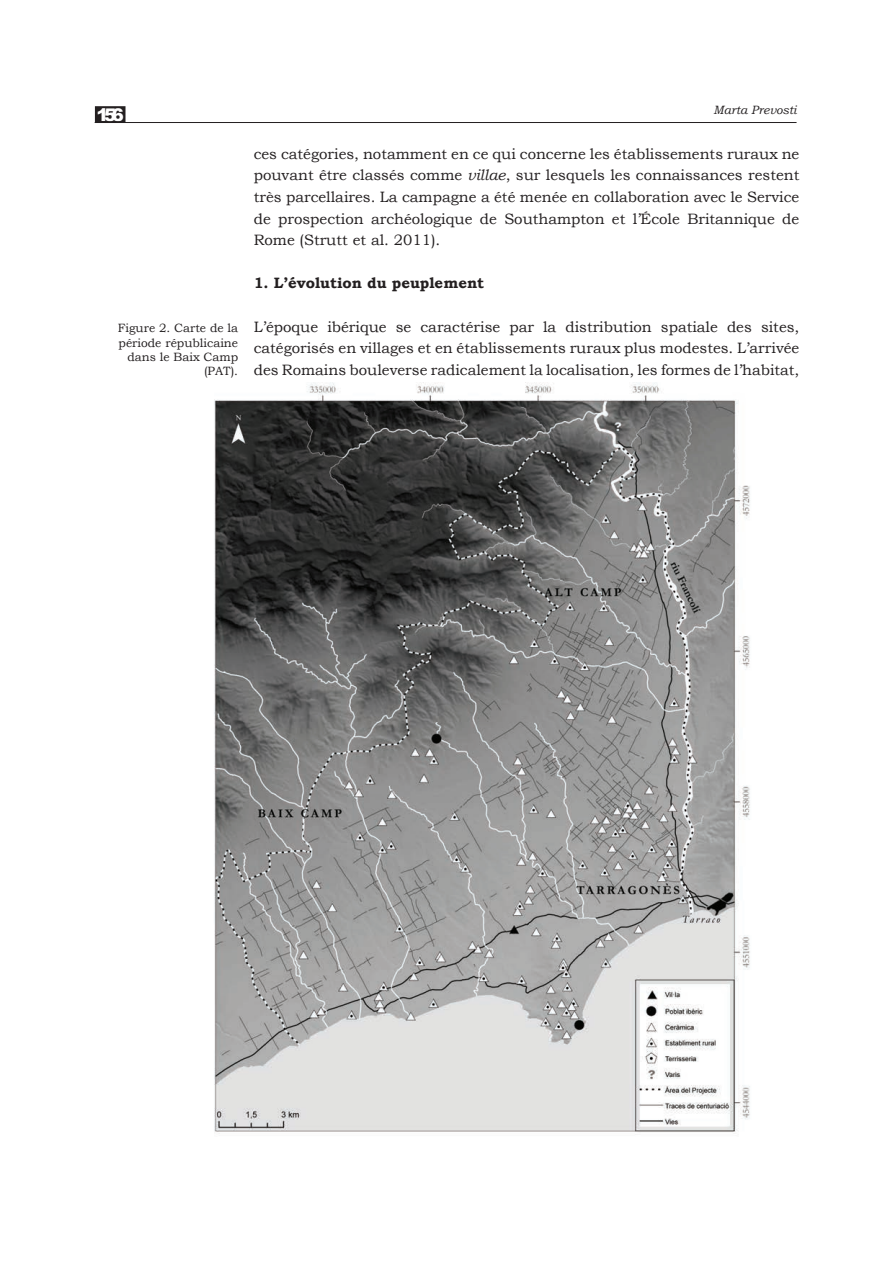
<style>
.page{position:relative;width:893px;height:1263px;background:#fff}
.page>*{position:absolute;margin:0;border:0;box-sizing:border-box;transform-origin:0 0}
.t1{font:900 17.4px "Arial";color:#fff}
.t2{font:15px/21.6px "Bookman Old Style";color:#231f20;text-align:justify}
.t3{font:700 15px "Bookman Old Style";color:#231f20}
.t4{font:12px/14.4px "Bookman Old Style";color:#231f20;text-align:right}
.t5{font:italic 12px "Bookman Old Style";color:#231f20}
.s1{font-style:italic}
</style>
<div class="page">
<div style="left:96px;top:107px;width:29px;height:15px;background:#231f20"></div>
<div style="left:95px;top:106px;width:30px;height:17px;border:2px solid #231f20"></div>
<hr style="left:95px;top:122px;width:701px;height:1px;background:#231f20">
<img style="left:214px;top:383px;width:536px;height:751px">
<p class="t1" style="left:96px;top:102px;width:29px">156</p>
<p class="t4" style="left:118px;top:321px;width:122px">Figure 2. Carte de la période républicaine dans le Baix Camp (PAT).</p>
<p class="t5" style="left:713px;top:102px;width:85px">Marta Prevosti</p>
<p class="t2" style="left:254px;top:143px;width:547px">ces catégories, notamment en ce qui concerne les établissements ruraux ne pouvant être classés comme <span class="s1">villae</span>, sur lesquels les connaissances restent très parcellaires. La campagne a été menée en collaboration avec le Service de prospection archéologique de Southampton et l’École Britannique de Rome (Strutt et al. 2011).</p>
<p class="t3" style="left:254px;top:272px;width:232px">1. L’évolution du peuplement</p>
<p class="t2" style="left:254px;top:316px;width:547px">L’époque ibérique se caractérise par la distribution spatiale des sites, catégorisés en villages et en établissements ruraux plus modestes. L’arrivée des Romains bouleverse radicalement la localisation, les formes de l’habitat,</p>
</div>
